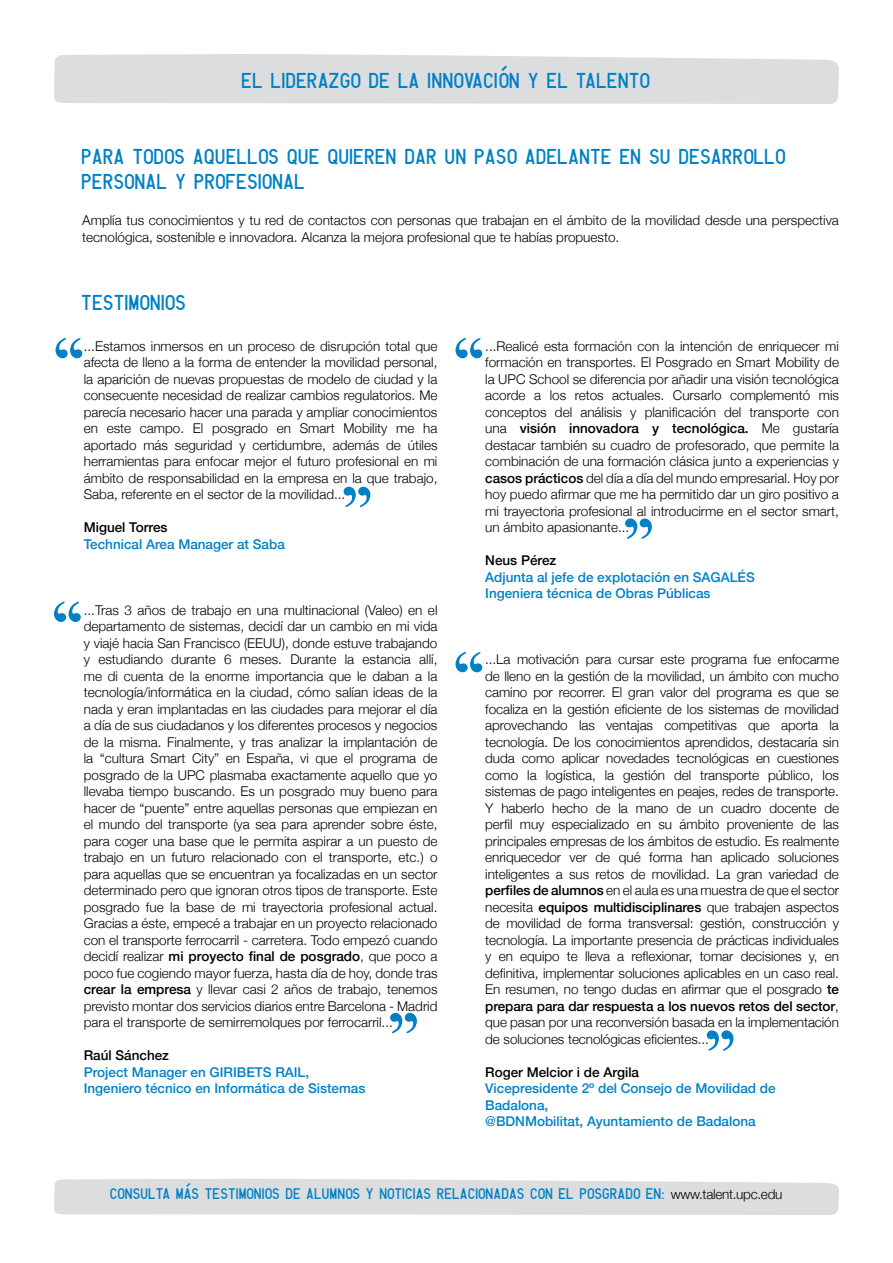
<style>
.page{position:relative;width:893px;height:1263px;background:#fff}
.page>*{position:absolute;margin:0;border:0;box-sizing:border-box;transform-origin:0 0}
.t1{font:21px/25.2px "Matricula Espanola";color:#0081c6}
.t2{font:15px "Matricula Espanola";color:#0081c6}
.t3{font:300 13.5px/16.5px "Helvetica Neue";color:#000;text-align:justify}
.t4{font:500 13.5px/16.5px "Helvetica Neue";color:#0081c6}
.t5{font:500 13.5px "Helvetica Neue";color:#000}
.s1{font-weight:500}
.s2{font-family:"Helvetica Neue";font-weight:300;font-size:13.5px;color:#000}
</style>
<div class="page">
<div style="left:54px;top:54px;width:785px;height:50px;background:#dcddde"></div>
<div style="left:54px;top:1179px;width:785px;height:36px;background:#dcddde"></div>
<svg style="left:707px;top:1030px;width:26px;height:21px"></svg>
<svg style="left:390px;top:1013px;width:27px;height:20px"></svg>
<svg style="left:54px;top:601px;width:27px;height:21px"></svg>
<svg style="left:455px;top:338px;width:27px;height:20px"></svg>
<svg style="left:455px;top:652px;width:27px;height:20px"></svg>
<svg style="left:56px;top:338px;width:26px;height:20px"></svg>
<svg style="left:625px;top:518px;width:27px;height:21px"></svg>
<svg style="left:344px;top:487px;width:26px;height:20px"></svg>
<h1 class="t1" style="left:242px;top:66px;width:410px">EL LIDERAZGO DE LA INNOVACIÓN Y EL TALENTO</h1>
<h1 class="t1" style="left:82px;top:141px;width:705px">PARA TODOS AQUELLOS QUE QUIEREN DAR UN PASO ADELANTE EN su DESARROLLO<br>PERSONAL Y PROFESIONAL</h1>
<p class="t3" style="left:82px;top:211px;width:758px">Amplía tus conocimientos y tu red de contactos con personas que trabajan en el ámbito de la movilidad desde una perspectiva tecnológica, sostenible e innovadora. Alcanza la mejora profesional que te habías propuesto.</p>
<h1 class="t1" style="left:82px;top:288px;width:106px">TESTIMONIOS</h1>
<p class="t3" style="left:84px;top:337px;width:355px">...Estamos inmersos en un proceso de disrupción total que afecta de lleno a la forma de entender la movilidad personal, la aparición de nuevas propuestas de modelo de ciudad y la consecuente necesidad de realizar cambios regulatorios. Me parecía necesario hacer una parada y ampliar conocimientos en este campo. El posgrado en Smart Mobility me ha aportado más seguridad y certidumbre, además de útiles herramientas para enfocar mejor el futuro profesional en mi ámbito de responsabilidad en la empresa en la que trabajo, Saba, referente en el sector de la movilidad...</p>
<p class="t5" style="left:84px;top:516px;width:85px">Miguel Torres</p>
<p class="t4" style="left:84px;top:534px;width:203px">Technical Area Manager at Saba</p>
<p class="t3" style="left:84px;top:601px;width:355px">...Tras 3 años de trabajo en una multinacional (Valeo) en el departamento de sistemas, decidí dar un cambio en mi vida y viajé hacia San Francisco (EEUU), donde estuve trabajando y estudiando durante 6 meses. Durante la estancia allí, me di cuenta de la enorme importancia que le daban a la tecnología/informática en la ciudad, cómo salían ideas de la nada y eran implantadas en las ciudades para mejorar el día a día de sus ciudadanos y los diferentes procesos y negocios de la misma. Finalmente, y tras analizar la implantación de la “cultura Smart City” en España, vi que el programa de posgrado de la UPC plasmaba exactamente aquello que yo llevaba tiempo buscando. Es un posgrado muy bueno para hacer de “puente” entre aquellas personas que empiezan en el mundo del transporte (ya sea para aprender sobre éste, para coger una base que le permita aspirar a un puesto de trabajo en un futuro relacionado con el transporte, etc.) o para aquellas que se encuentran ya focalizadas en un sector determinado pero que ignoran otros tipos de transporte. Este posgrado fue la base de mi trayectoria profesional actual.<br>Gracias a éste, empecé a trabajar en un proyecto relacionado con el transporte ferrocarril - carretera. Todo empezó cuando decidí realizar <span class="s1">mi proyecto final de posgrado</span>, que poco a poco fue cogiendo mayor fuerza, hasta día de hoy, donde tras <span class="s1">crear la empresa</span> y llevar casi 2 años de trabajo, tenemos previsto montar dos servicios diarios entre Barcelona - Madrid para el transporte de semirremolques por ferrocarril...</p>
<p class="t5" style="left:84px;top:1044px;width:87px">Raúl Sánchez</p>
<p class="t4" style="left:84px;top:1062px;width:283px">Project Manager en GIRIBETS RAIL,<br>Ingeniero técnico en Informática de Sistemas</p>
<p class="t3" style="left:485px;top:337px;width:355px">...Realicé esta formación con la intención de enriquecer mi formación en transportes. El Posgrado en Smart Mobility de la UPC School se diferencia por añadir una visión tecnológica acorde a los retos actuales. Cursarlo complementó mis conceptos del análisis y planificación del transporte con una <span class="s1">visión innovadora y tecnológica.</span> Me gustaría destacar también su cuadro de profesorado, que permite la combinación de una formación clásica junto a experiencias y <span class="s1">casos prácticos</span> del día a día del mundo empresarial. Hoy por hoy puedo afirmar que me ha permitido dar un giro positivo a mi trayectoria profesional al introducirme en el sector smart, un ámbito apasionante...</p>
<p class="t5" style="left:485px;top:550px;width:73px">Neus Pérez</p>
<p class="t4" style="left:485px;top:568px;width:271px">Adjunta al jefe de explotación en SAGALÉS<br>Ingeniera técnica de Obras Públicas</p>
<p class="t3" style="left:485px;top:650px;width:355px">...La motivación para cursar este programa fue enfocarme de lleno en la gestión de la movilidad, un ámbito con mucho camino por recorrer. El gran valor del programa es que se focaliza en la gestión eficiente de los sistemas de movilidad aprovechando las ventajas competitivas que aporta la tecnología. De los conocimientos aprendidos, destacaría sin duda como aplicar novedades tecnológicas en cuestiones como la logística, la gestión del transporte público, los sistemas de pago inteligentes en peajes, redes de transporte.<br>Y haberlo hecho de la mano de un cuadro docente de perfil muy especializado en su ámbito proveniente de las principales empresas de los ámbitos de estudio. Es realmente enriquecedor ver de qué forma han aplicado soluciones inteligentes a sus retos de movilidad. La gran variedad de <span class="s1">perfiles de alumnos</span> en el aula es una muestra de que el sector necesita <span class="s1">equipos multidisciplinares</span> que trabajen aspectos de movilidad de forma transversal: gestión, construcción y tecnología. La importante presencia de prácticas individuales y en equipo te lleva a reflexionar, tomar decisiones y, en definitiva, implementar soluciones aplicables en un caso real.<br>En resumen, no tengo dudas en afirmar que el posgrado <span class="s1">te prepara para dar respuesta a los nuevos retos del sector</span>, que pasan por una reconversión basada en la implementación de soluciones tecnológicas eficientes...</p>
<p class="t5" style="left:485px;top:1061px;width:155px">Roger Melcior i de Argila</p>
<p class="t4" style="left:485px;top:1079px;width:292px">Vicepresidente 2º del Consejo de Movilidad de<br>Badalona,<br>@BDNMobilitat, Ayuntamiento de Badalona</p>
<p class="t2" style="left:111px;top:1182px;width:673px">CONSULTA MÁS TESTIMONIOS DE ALUMNOS Y NOTiCIAS RELACIONADAS CON EL POSGRADO EN: <span class="s2">www.talent.upc.edu</span></p>
</div>
